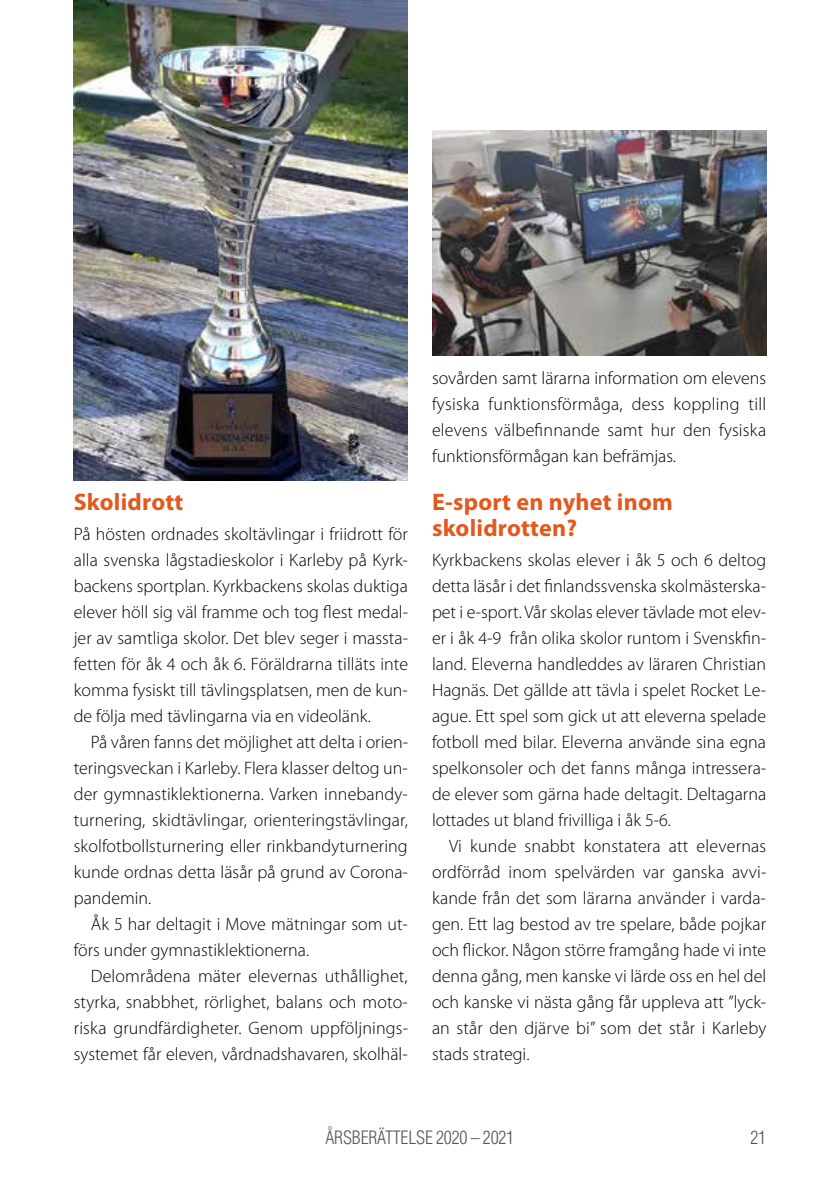
<style>
.page{position:relative;width:840px;height:1191px;background:#fff}
.page>*{position:absolute;margin:0;border:0;box-sizing:border-box;transform-origin:0 0}
.t1{font:700 24px/26px "Myriad Pro";letter-spacing:.01em;color:#e2581d}
.t2{font:300 18px/26px "Myriad Pro";color:#000;text-align:justify}
.t3{font:300 condensed 18px "Helvetica";letter-spacing:-.01em;color:#575756}
</style>
<div class="page">
<img style="left:74px;top:0;width:333px;height:480px">
<img style="left:432px;top:130px;width:333px;height:226px">
<h1 class="t1" style="left:74px;top:489px;width:111px">Skolidrott</h1>
<p class="t2" style="left:74px;top:521px;width:336px">På hösten ordnades skoltävlingar i friidrott för alla svenska lågstadieskolor i Karleby på Kyrk&shy;backens sportplan. Kyrkbackens skolas duktiga elever höll sig väl framme och tog flest medal&shy;jer av samtliga skolor. Det blev seger i massta&shy;fetten för åk 4 och åk 6. Föräldrarna tilläts inte komma fysiskt till tävlingsplatsen, men de kun&shy;de följa med tävlingarna via en videolänk.</p>
<p class="t2" style="left:74px;top:729px;width:335px;text-indent:17px">På våren fanns det möjlighet att delta i orien&shy;teringsveckan i Karleby. Flera klasser deltog un&shy;der gymnastiklektionerna. Varken innebandy&shy;turnering, skidtävlingar, orienteringstävlingar, skolfotbollsturnering eller rinkbandyturnering kunde ordnas detta läsår på grund av Corona&shy;pandemin.</p>
<p class="t2" style="left:74px;top:911px;width:335px;text-indent:17px">Åk 5 har deltagit i Move mätningar som ut&shy;förs under gymnastiklektionerna.</p>
<p class="t2" style="left:74px;top:963px;width:335px;text-indent:17px">Delområdena mäter elevernas uthållighet, styrka, snabbhet, rörlighet, balans och moto&shy;riska grundfärdigheter. Genom uppföljnings&shy;systemet får eleven, vårdnadshavaren, skolhäl-</p>
<p class="t2" style="left:432px;top:365px;width:335px">sovården samt lärarna information om elevens fysiska funktionsförmåga, dess koppling till elevens välbefinnande samt hur den fysiska funktionsförmågan kan befrämjas.</p>
<h1 class="t1" style="left:432px;top:489px;width:242px">E-sport en nyhet inom skolidrotten?</h1>
<p class="t2" style="left:432px;top:547px;width:335px">Kyrkbackens skolas elever i åk 5 och 6 deltog detta läsår i det finlandssvenska skolmästerska&shy;pet i e-sport. Vår skolas elever tävlade mot elev&shy;er i åk 4-9 från olika skolor runtom i Svenskfin&shy;land. Eleverna handleddes av läraren Christian Hagnäs. Det gällde att tävla i spelet Rocket Le&shy;ague. Ett spel som gick ut att eleverna spelade fotboll med bilar. Eleverna använde sina egna spelkonsoler och det fanns många intressera&shy;de elever som gärna hade deltagit. Deltagarna lottades ut bland frivilliga i åk 5-6.</p>
<p class="t2" style="left:432px;top:833px;width:336px;text-indent:17px">Vi kunde snabbt konstatera att elevernas ordförråd inom spelvärden var ganska avvi&shy;kande från det som lärarna använder i varda&shy;gen. Ett lag bestod av tre spelare, både pojkar och flickor. Någon större framgång hade vi inte denna gång, men kanske vi lärde oss en hel del och kanske vi nästa gång får uppleva att ”lyck&shy;an står den djärve bi” som det står i Karleby stads strategi.</p>
<p class="t3" style="left:325px;top:1126px;width:190px">ÅRSBERÄTTELSE 2020 – 2021</p>
<p class="t3" style="left:750px;top:1126px;width:17px">21</p>
</div>
